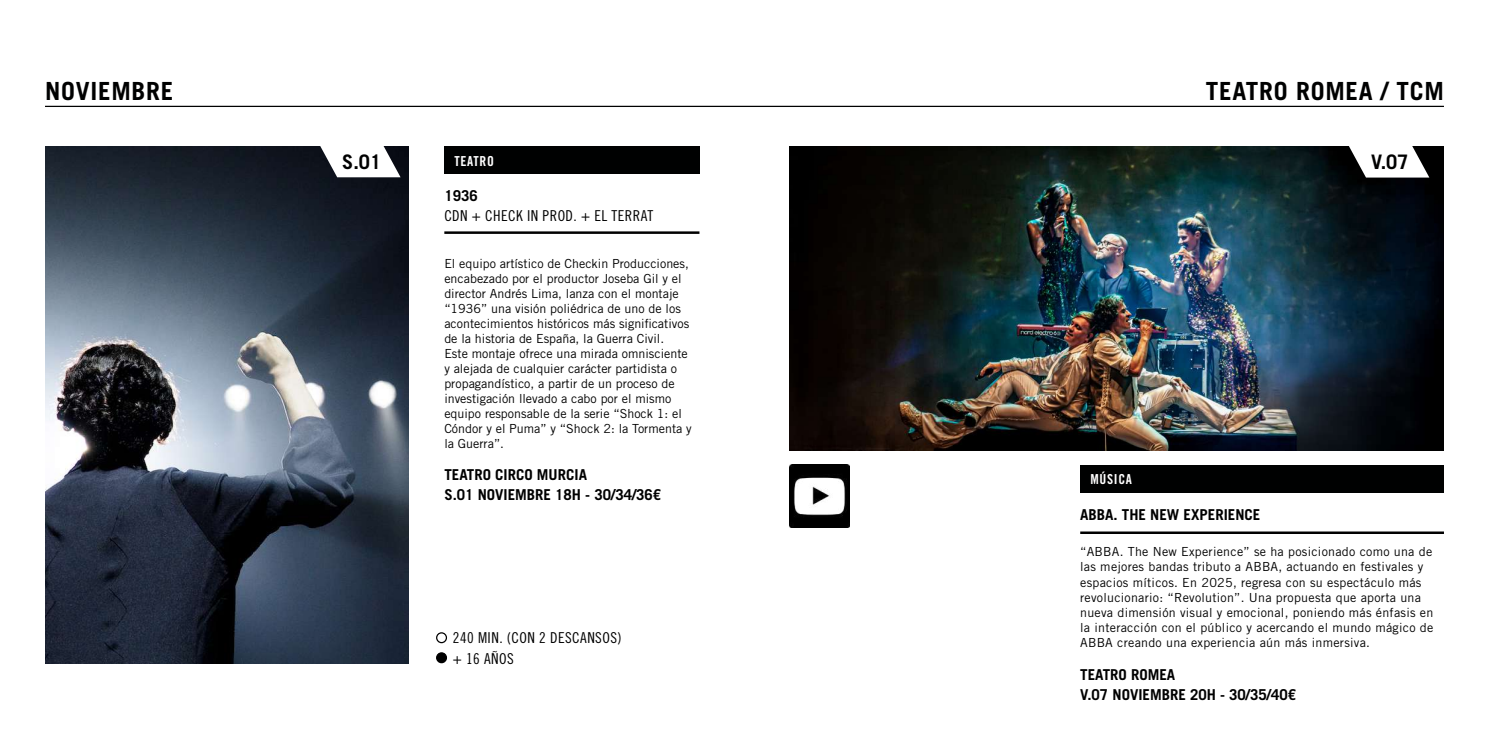
<style>
.page{position:relative;width:1489px;height:745px;background:#fff}
.page>*{position:absolute;margin:0;border:0;box-sizing:border-box;transform-origin:0 0}
.t1{font:700 25px "Trade Gothic LT Std";letter-spacing:.03em;color:#000101}
.t2{font:700 20px "Trade Gothic LT Std";color:#000101}
.t3{font:700 15px/20px "Trade Gothic LT Std";color:#000}
.t4{font:15px/20.9px "Trade Gothic LT Std Cn 18";letter-spacing:.03em;color:#000}
.t5{font:13.75px "Trade Gothic LT Std Bd Cn 20";letter-spacing:.05em;color:#fff}
.t6{font:12.5px/15px "Trade Gothic LT Std";color:#000}
.t7{font:12.5px/15px "Trade Gothic LT Std";letter-spacing:.02em;color:#000}
</style>
<div class="page">
<img style="left:789px;top:146px;width:654px;height:304px">
<svg style="left:1348px;top:146px;width:81px;height:31px"></svg>
<div style="left:1080px;top:465px;width:363px;height:27px;background:#000101"></div>
<hr style="left:1080px;top:531px;width:363px;height:2px;background:#000">
<div style="left:436px;top:631px;width:11px;height:11px;border:1px solid #000;border-radius:50%"></div>
<div style="left:436px;top:652px;width:10px;height:10px;background:#000;border-radius:50%"></div>
<div style="left:436px;top:651px;width:11px;height:11px;border:1px solid #000;border-radius:50%"></div>
<img style="left:789px;top:464px;width:60px;height:63px">
<hr style="left:45px;top:106px;width:1398px;height:1px;background:#000101">
<img style="left:45px;top:146px;width:364px;height:517px">
<svg style="left:320px;top:146px;width:80px;height:31px"></svg>
<div style="left:444px;top:146px;width:255px;height:28px;background:#000101"></div>
<hr style="left:444px;top:231px;width:255px;height:3px;background:#000">
<h1 class="t1" style="left:45px;top:75px;width:130px">NOVIEMBRE</h1>
<h1 class="t1" style="left:1205px;top:75px;width:239px">TEATRO ROMEA / TCM</h1>
<h2 class="t2" style="left:342px;top:149px;width:40px">S.01</h2>
<p class="t5" style="left:454px;top:152px;width:41px">TEATRO</p>
<p class="t3" style="left:444px;top:186px;width:35px">1936</p>
<p class="t4" style="left:444px;top:205px;width:210px">CDN + CHECK IN PROD. + EL TERRAT</p>
<p class="t6" style="left:444px;top:256px;width:249px">El equipo artístico de Checkin Producciones, encabezado por el productor Joseba Gil y el director Andrés Lima, lanza con el montaje “1936” una visión poliédrica de uno de los acontecimientos históricos más significativos de la historia de España, la Guerra Civil.<br>Este montaje ofrece una mirada omnisciente y alejada de cualquier carácter partidista o propagandístico, a partir de un proceso de investigación llevado a cabo por el mismo equipo responsable de la serie “Shock 1: el Cóndor y el Puma” y “Shock 2: la Tormenta y la Guerra”.</p>
<p class="t3" style="left:444px;top:464px;width:218px">TEATRO CIRCO MURCIA<br>S.01 NOVIEMBRE 18H - 30/34/36€</p>
<p class="t4" style="left:453px;top:626px;width:170px">240 MIN. (CON 2 DESCANSOS) + 16 AÑOS</p>
<h2 class="t2" style="left:1370px;top:149px;width:39px">V.07</h2>
<p class="t5" style="left:1090px;top:471px;width:43px">MÚSICA</p>
<p class="t3" style="left:1080px;top:504px;width:182px">ABBA. THE NEW EXPERIENCE</p>
<p class="t7" style="left:1080px;top:544px;width:355px">“ABBA. The New Experience” se ha posicionado como una de las mejores bandas tributo a ABBA, actuando en festivales y espacios míticos. En 2025, regresa con su espectáculo más revolucionario: “Revolution”. Una propuesta que aporta una nueva dimensión visual y emocional, poniendo más énfasis en la interacción con el público y acercando el mundo mágico de ABBA creando una experiencia aún más inmersiva.</p>
<p class="t3" style="left:1080px;top:663px;width:217px">TEATRO ROMEA<br>V.07 NOVIEMBRE 20H - 30/35/40€</p>
</div>
